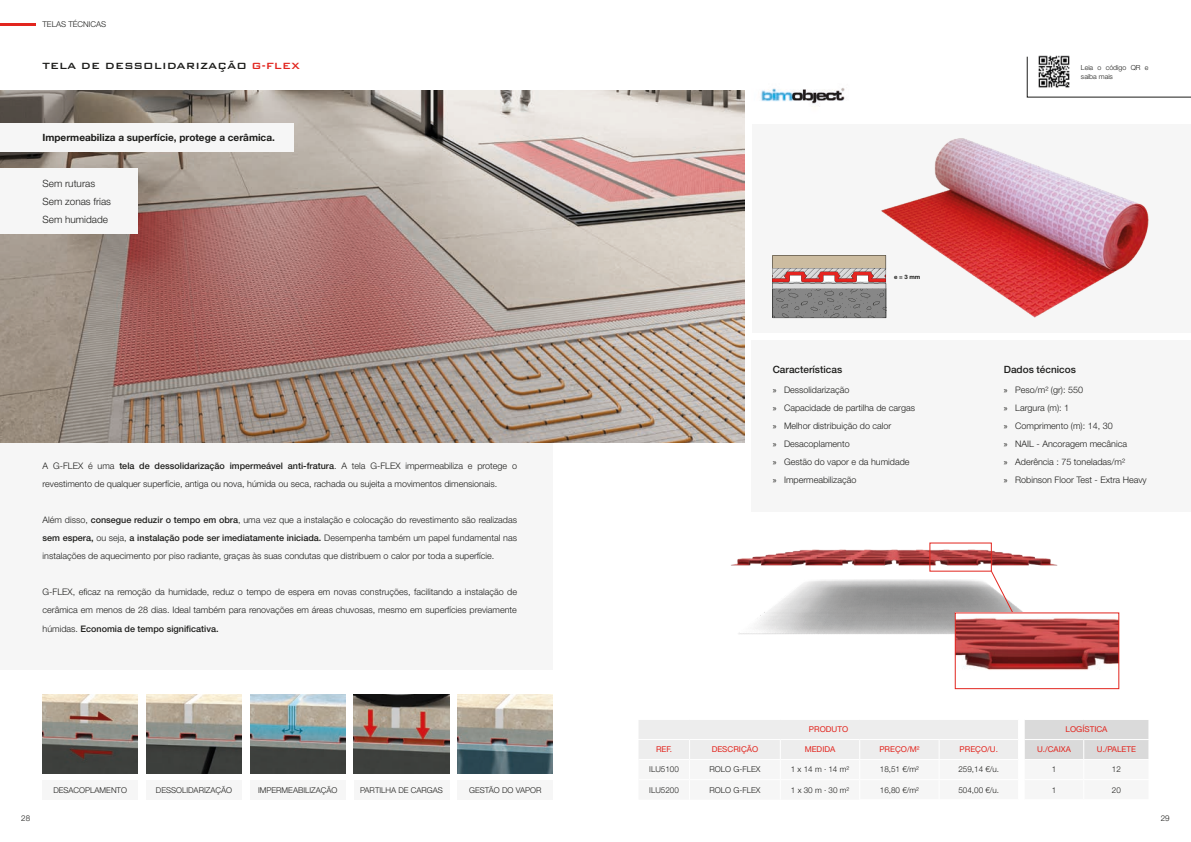
<style>
.page{position:relative;width:1191px;height:842px;background:#fff}
.page>*{position:absolute;margin:0;border:0;box-sizing:border-box;transform-origin:0 0}
.t1{font:500 12px "Bank Gothic BT";color:#1d1d1b}
.t2{font:700 10px "Helvetica Neue LT Std";color:#1d1d1b}
.t3{font:300 10px/18px "Helvetica Neue LT Std";color:#1d1d1b}
.t4{font:500 10px "Helvetica Neue LT Std";color:#1d1d1b}
.t5{font:300 9px/18px "Helvetica Neue LT Std";color:#1d1d1b}
.t6{font:300 8.1px "Helvetica Neue LT Std";color:#1d1d1b}
.t7{font:8.1px "Helvetica Neue LT Std";color:#e2251e}
.t8{font:300 8px "Helvetica Neue LT Std";color:#1d1d1b}
.t9{font:8px "Helvetica Neue LT Std";color:#e2251e}
.t10{font:300 7px/9px "Helvetica Neue LT Std";color:#1d1d1b}
.t11{font:700 6px "Helvetica Neue LT Std";color:#1d1d1b}
.s1{color:#e2251e}
.s2{font-weight:500}
.s3{font-family:"Myriad Pro";font-weight:400}
</style>
<div class="page">
<hr style="left:0;top:23px;width:36px;height:2px;background:#e2251e">
<div style="left:0;top:252px;width:553px;height:417px;background:#f6f6f6"></div>
<img style="left:0;top:91px;width:744px;height:351px">
<div style="left:0;top:169px;width:138px;height:65px;background:#f6f6f6"></div>
<div style="left:0;top:124px;width:293px;height:28px;background:#f6f6f6"></div>
<img style="left:43px;top:695px;width:95px;height:78px">
<img style="left:146px;top:695px;width:96px;height:78px">
<img style="left:250px;top:695px;width:95px;height:78px">
<img style="left:354px;top:695px;width:95px;height:78px">
<img style="left:458px;top:695px;width:95px;height:78px">
<div style="left:43px;top:780px;width:95px;height:19px;background:#f6f6f6"></div>
<div style="left:146px;top:780px;width:96px;height:19px;background:#f6f6f6"></div>
<div style="left:250px;top:780px;width:95px;height:19px;background:#f6f6f6"></div>
<div style="left:354px;top:780px;width:95px;height:19px;background:#f6f6f6"></div>
<div style="left:458px;top:780px;width:95px;height:19px;background:#f6f6f6"></div>
<div style="left:752px;top:124px;width:439px;height:209px;background:#f6f6f6"></div>
<img style="left:864px;top:138px;width:284px;height:181px">
<div style="left:751px;top:340px;width:440px;height:172px;background:#f6f6f6"></div>
<img style="left:1039px;top:55px;width:30px;height:1px">
<svg style="left:1027px;top:56px;width:164px;height:41px"></svg>
<svg style="left:639px;top:720px;width:510px;height:39px;background:#e9e9e9"></svg>
<hr style="left:1024px;top:739px;width:59px;height:1px;background:#fff">
<hr style="left:1083px;top:739px;width:66px;height:1px;background:#fff">
<img style="left:731px;top:542px;width:342px;height:99px">
<svg style="left:990px;top:570px;width:48px;height:43px"></svg>
<img style="left:957px;top:615px;width:160px;height:55px">
<div style="left:955px;top:613px;width:164px;height:76px;border:1px solid #e2251e"></div>
<img style="left:760px;top:88px;width:85px;height:16px">
<svg style="left:772px;top:255px;width:115px;height:63px;background:#a7958f"></svg>
<p class="t8" style="left:43px;top:19px;width:65px">TELAS TÉCNICAS</p>
<h1 class="t1" style="left:43px;top:59px;width:259px">TELA DE DESSOLIDARIZAÇÃO <span class="s1">G-FLEX</span></h1>
<p class="t2" style="left:43px;top:132px;width:234px">Impermeabiliza a superfície, protege a cerâmica.</p>
<p class="t3" style="left:43px;top:174px;width:70px">Sem ruturas<br>Sem zonas frias<br>Sem humidade</p>
<p class="t5" style="left:43px;top:457px;width:476px">A G-FLEX é uma <span class="s2">tela de dessolidarização impermeável anti-fratura</span>. A tela G-FLEX impermeabiliza e protege o revestimento de qualquer superfície, antiga ou nova, húmida ou seca, rachada ou sujeita a movimentos dimensionais.</p>
<p class="t5" style="left:43px;top:511px;width:476px;text-align:justify">Além disso, <span class="s2">consegue reduzir o tempo em obra</span>, uma vez que a instalação e colocação do revestimento são realizadas <span class="s2">sem espera,</span> ou seja, <span class="s2">a instalação pode ser imediatamente iniciada.</span> Desempenha também um papel fundamental nas instalações de aquecimento por piso radiante, graças às suas condutas que distribuem o calor por toda a superfície.</p>
<p class="t5" style="left:43px;top:583px;width:476px;text-align:justify">G-FLEX, eficaz na remoção da humidade, reduz o tempo de espera em novas construções, facilitando a instalação de cerâmica em menos de 28 dias. Ideal também para renovações em áreas chuvosas, mesmo em superfícies previamente húmidas. <span class="s2">Economia de tempo significativa.</span></p>
<p class="t8" style="left:53px;top:785px;width:75px">DESACOPLAMENTO</p>
<p class="t8" style="left:156px;top:785px;width:78px">DESSOLIDARIZAÇÃO</p>
<p class="t8" style="left:258px;top:785px;width:81px">IMPERMEABILIZAÇÃO</p>
<p class="t8" style="left:360px;top:785px;width:84px">PARTILHA DE CARGAS</p>
<p class="t8" style="left:469px;top:785px;width:74px">GESTÃO DO VAPOR</p>
<p class="t11" style="left:894px;top:273px;width:28px">e = 3 mm</p>
<p class="t10" style="left:1081px;top:63px;width:69px">Leia o código QR e saiba mais</p>
<p class="t4" style="left:772px;top:363px;width:71px">Características</p>
<p class="t4" style="left:1003px;top:363px;width:74px">Dados técnicos</p>
<p class="t5" style="left:772px;top:381px;width:144px"><span class="s3">»</span> Dessolidarização<br><span class="s3">»</span> Capacidade de partilha de cargas <span class="s3">»</span> Melhor distribuição do calor<br><span class="s3">»</span> Desacoplamento<br><span class="s3">»</span> Gestão do vapor e da humidade <span class="s3">»</span> Impermeabilização</p>
<p class="t5" style="left:1003px;top:381px;width:144px"><span class="s3">»</span> Peso/m² (gr): 550<br><span class="s3">»</span> Largura (m): 1<br><span class="s3">»</span> Comprimento (m): 14, 30<br><span class="s3">»</span> NAIL - Ancoragem mecânica<br><span class="s3">»</span> Aderência : 75 toneladas/m²<br><span class="s3">»</span> Robinson Floor Test - Extra Heavy</p>
<p class="t7" style="left:809px;top:725px;width:41px">PRODUTO</p>
<p class="t7" style="left:1065px;top:725px;width:43px">LOGÍSTICA</p>
<p class="t7" style="left:656px;top:745px;width:18px">REF.</p>
<p class="t7" style="left:711px;top:745px;width:48px">DESCRIÇÃO</p>
<p class="t7" style="left:804px;top:745px;width:32px">MEDIDA</p>
<p class="t7" style="left:879px;top:745px;width:42px">PREÇO/M²</p>
<p class="t7" style="left:959px;top:745px;width:40px">PREÇO/U.</p>
<p class="t9" style="left:1037px;top:745px;width:35px">U./CAIXA</p>
<p class="t9" style="left:1096px;top:745px;width:41px">U./PALETE</p>
<p class="t6" style="left:649px;top:765px;width:31px">ILU5100</p>
<p class="t6" style="left:709px;top:765px;width:53px">ROLO G-FLEX</p>
<p class="t6" style="left:791px;top:765px;width:60px">1 x 14 m · 14 m²</p>
<p class="t6" style="left:880px;top:765px;width:41px">18,51 €/m²</p>
<p class="t6" style="left:958px;top:765px;width:42px">259,14 €/u.</p>
<p class="t6" style="left:1051px;top:765px;width:6px">1</p>
<p class="t6" style="left:1111px;top:765px;width:10px">12</p>
<p class="t6" style="left:649px;top:785px;width:31px">ILU5200</p>
<p class="t6" style="left:709px;top:785px;width:53px">ROLO G-FLEX</p>
<p class="t6" style="left:791px;top:785px;width:60px">1 x 30 m · 30 m²</p>
<p class="t6" style="left:880px;top:785px;width:41px">16,80 €/m²</p>
<p class="t6" style="left:958px;top:785px;width:42px">504,00 €/u.</p>
<p class="t6" style="left:1051px;top:785px;width:6px">1</p>
<p class="t6" style="left:1111px;top:785px;width:10px">20</p>
<p class="t8" style="left:21px;top:813px;width:10px">28</p>
<p class="t8" style="left:1160px;top:813px;width:10px">29</p>
</div>
